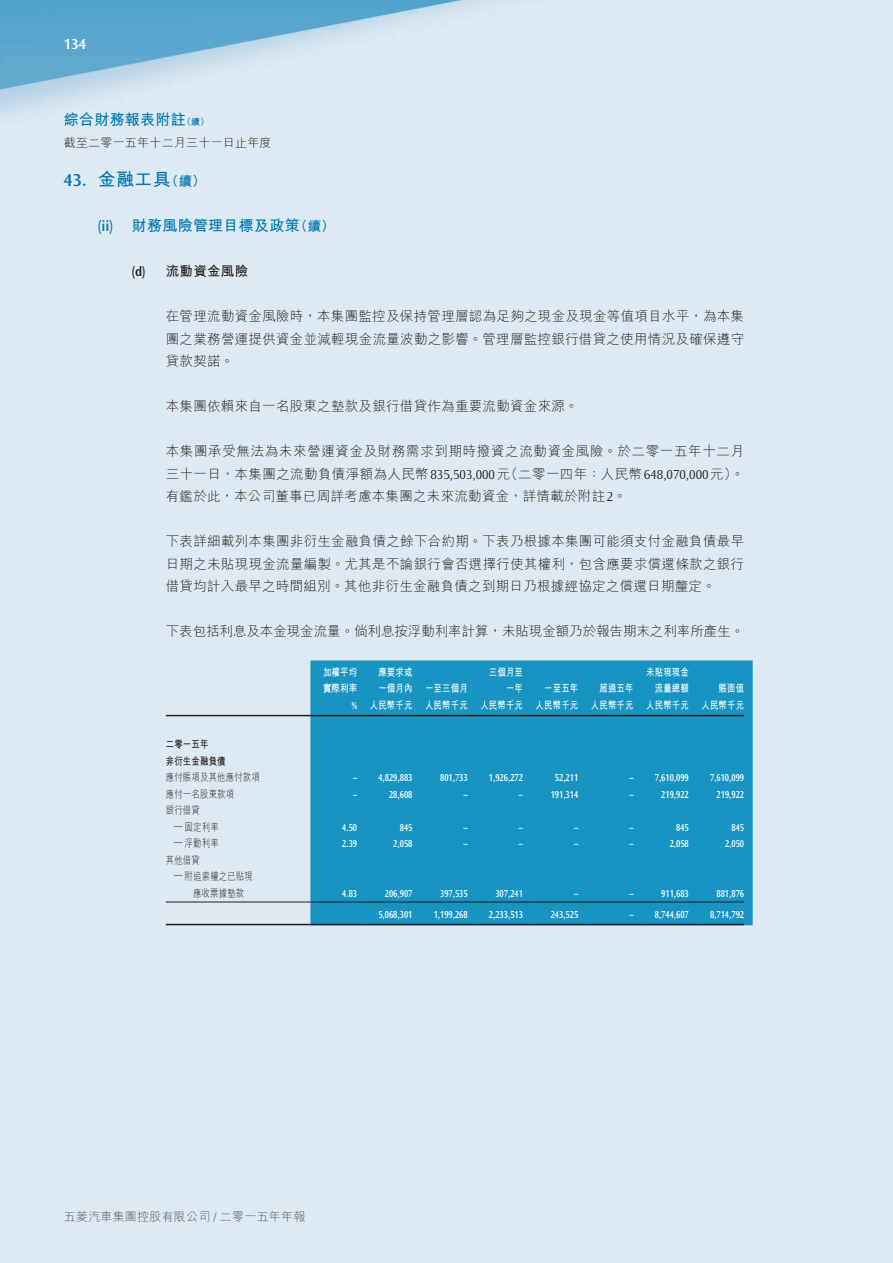
<style>
.page{position:relative;width:893px;height:1263px;background:#dde9f3}
.page>*{position:absolute;margin:0;border:0;box-sizing:border-box;transform-origin:0 0}
.t1{font:18px "M Hei HK Bold B5 pc H";color:#0078ae}
.t2{font:15px "M Hei HK Bold B5 pc H";letter-spacing:.02em;color:#0078ae}
.t3{font:600 15px "Ocean Sans Std";color:#fff}
.t4{font:13.5px/22.5px "M Hei HK Light B5 pc H";letter-spacing:.02em;color:#231f20;text-align:justify}
.t5{font:13.5px "M Hei HK Light B5 pc H";letter-spacing:-.005em;color:#231f20}
.t6{font:13.5px "M Hei HK Bold B5 pc H";letter-spacing:.02em;color:#231f20}
.t7{font:12px "M Hei HK Light B5 pc H";letter-spacing:.02em;color:#58595b}
.t8{font:12px "M Hei HK Light B5 pc H";letter-spacing:.02em;color:#231f20}
.t9{font:600 10.5px "Ocean Sans Std";color:#fff;scale:.8 1}
.t10{font:10.5px/16.5px "M Hei HK Bold B5 pc H";letter-spacing:.02em;color:#fff;text-align:right;scale:.8 1}
.t11{font:10.5px/16.5px "M Hei HK Light B5 pc H";letter-spacing:.02em;color:#231f20;scale:.8 1}
.t12{font:10.5px/16.5px "M Hei HK Bold B5 pc H";letter-spacing:.02em;color:#231f20;scale:.8 1}
.s1{font-size:9px}
.s2{font-family:"Ocean Sans Std";font-weight:600}
.s3{font-size:13.5px}
.s4{font-family:"Ocean Sans Std";font-weight:300}
</style>
<div class="page">
<div style="left:310px;top:660px;width:443px;height:265px;background:#1794c1"></div>
<hr style="left:166px;top:715px;width:144px;height:1px;background:#231f20">
<hr style="left:310px;top:715px;width:56px;height:1px;background:#231f20">
<hr style="left:366px;top:715px;width:55px;height:1px;background:#231f20">
<hr style="left:421px;top:715px;width:55px;height:1px;background:#231f20">
<hr style="left:476px;top:715px;width:55px;height:1px;background:#231f20">
<hr style="left:531px;top:715px;width:56px;height:1px;background:#231f20">
<hr style="left:587px;top:715px;width:55px;height:1px;background:#231f20">
<hr style="left:642px;top:715px;width:55px;height:1px;background:#231f20">
<hr style="left:697px;top:715px;width:47px;height:1px;background:#231f20">
<hr style="left:166px;top:902px;width:144px;height:1px;background:#231f20">
<hr style="left:310px;top:902px;width:56px;height:1px;background:#231f20">
<hr style="left:366px;top:902px;width:55px;height:1px;background:#231f20">
<hr style="left:421px;top:902px;width:55px;height:1px;background:#231f20">
<hr style="left:476px;top:902px;width:55px;height:1px;background:#231f20">
<hr style="left:531px;top:902px;width:56px;height:1px;background:#231f20">
<hr style="left:587px;top:902px;width:55px;height:1px;background:#231f20">
<hr style="left:642px;top:902px;width:55px;height:1px;background:#231f20">
<hr style="left:697px;top:902px;width:47px;height:1px;background:#231f20">
<hr style="left:166px;top:924px;width:144px;height:1px;background:#231f20">
<hr style="left:310px;top:924px;width:56px;height:1px;background:#231f20">
<hr style="left:366px;top:924px;width:55px;height:1px;background:#231f20">
<hr style="left:421px;top:924px;width:55px;height:1px;background:#231f20">
<hr style="left:476px;top:924px;width:55px;height:1px;background:#231f20">
<hr style="left:531px;top:924px;width:56px;height:1px;background:#231f20">
<hr style="left:587px;top:924px;width:55px;height:1px;background:#231f20">
<hr style="left:642px;top:924px;width:55px;height:1px;background:#231f20">
<hr style="left:697px;top:924px;width:47px;height:1px;background:#231f20">
<p class="t3" style="left:64px;top:35px;width:24px">134</p>
<p class="t2" style="left:64px;top:114px;width:147px">綜合財務報表附註<span class="s1">（續）</span></p>
<p class="t8" style="left:64px;top:138px;width:209px">截至二零一五年十二月三十一日止年度</p>
<h1 class="t1" style="left:64px;top:173px;width:143px"><span class="s2">43.</span> 金融工具<span class="s3">（續）</span></h1>
<p class="t2" style="left:98px;top:220px;width:238px"><span class="s2">(ii)</span> 財務風險管理目標及政策<span class="s3">（續）</span></p>
<p class="t6" style="left:132px;top:266px;width:118px"><span class="s2">(d)</span> 流動資金風險</p>
<p class="t4" style="left:166px;top:307px;width:580px">在管理流動資金風險時，本集團監控及保持管理層認為足夠之現金及現金等值項目水平，為本集團之業務營運提供資金並減輕現金流量波動之影響。管理層監控銀行借貸之使用情況及確保遵守貸款契諾。</p>
<p class="t4" style="left:166px;top:397px;width:414px">本集團依賴來自一名股東之墊款及銀行借貸作為重要流動資金來源。</p>
<p class="t4" style="left:166px;top:442px;width:580px">本集團承受無法為未來營運資金及財務需求到期時撥資之流動資金風險。於二零一五年十二月三十一日，本集團之流動負債淨額為人民幣<span class="s4">835,503,000</span>元（二零一四年：人民幣<span class="s4">648,070,000</span>元）。有鑑於此，本公司董事已周詳考慮本集團之未來流動資金，詳情載於附註<span class="s4">2</span>。</p>
<p class="t4" style="left:166px;top:532px;width:580px">下表詳細載列本集團非衍生金融負債之餘下合約期。下表乃根據本集團可能須支付金融負債最早日期之未貼現現金流量編製。尤其是不論銀行會否選擇行使其權利，包含應要求償還條款之銀行借貸均計入最早之時間組別。其他非衍生金融負債之到期日乃根據經協定之償還日期釐定。</p>
<p class="t5" style="left:166px;top:626px;width:580px">下表包括利息及本金現金流量。倘利息按浮動利率計算，未貼現金額乃於報告期末之利率所產生。</p>
<p class="t10" style="left:323px;top:665px;width:44px;text-align:left">加權平均實際利率</p>
<p class="t10" style="left:378px;top:665px;width:113px;text-align:left">應要求或<br>一個月內 一至三個月</p>
<p class="t10" style="left:489px;top:665px;width:44px">三個月至一年</p>
<p class="t10" style="left:646px;top:665px;width:55px">未貼現現金流量總額</p>
<p class="t10" style="left:544px;top:681px;width:44px">一至五年</p>
<p class="t10" style="left:599px;top:681px;width:44px">超過五年</p>
<p class="t10" style="left:352px;top:681px;width:492px">賬面值<br><span class="s2">%</span> 人民幣千元 人民幣千元 人民幣千元 人民幣千元 人民幣千元 人民幣千元 人民幣千元</p>
<p class="t12" style="left:166px;top:737px;width:76px">二零一五年<br>非衍生金融負債</p>
<p class="t11" style="left:166px;top:770px;width:119px">應付賬項及其他應付款項</p>
<p class="t9" style="left:353px;top:771px;width:76px">– 4,829,883</p>
<p class="t9" style="left:440px;top:771px;width:36px">801,733</p>
<p class="t9" style="left:489px;top:771px;width:44px">1,926,272</p>
<p class="t9" style="left:555px;top:771px;width:31px">52,211</p>
<p class="t9" style="left:629px;top:771px;width:76px">– 7,610,099</p>
<p class="t9" style="left:710px;top:771px;width:44px">7,610,099</p>
<p class="t11" style="left:166px;top:787px;width:87px">應付一名股東款項</p>
<p class="t9" style="left:353px;top:788px;width:7px">–</p>
<p class="t9" style="left:389px;top:788px;width:31px">28,608</p>
<p class="t9" style="left:464px;top:788px;width:7px">–</p>
<p class="t9" style="left:519px;top:788px;width:7px">–</p>
<p class="t9" style="left:551px;top:788px;width:36px">191,314</p>
<p class="t9" style="left:629px;top:788px;width:7px">–</p>
<p class="t9" style="left:661px;top:788px;width:36px">219,922</p>
<p class="t9" style="left:716px;top:788px;width:36px">219,922</p>
<p class="t11" style="left:166px;top:803px;width:44px">銀行借貸</p>
<p class="t11" style="left:174px;top:820px;width:57px"><span class="s4">—</span> 固定利率</p>
<p class="t9" style="left:342px;top:821px;width:20px">4.50</p>
<p class="t9" style="left:400px;top:821px;width:17px">845</p>
<p class="t9" style="left:464px;top:821px;width:7px">–</p>
<p class="t9" style="left:519px;top:821px;width:7px">–</p>
<p class="t9" style="left:574px;top:821px;width:7px">–</p>
<p class="t9" style="left:629px;top:821px;width:7px">–</p>
<p class="t9" style="left:676px;top:821px;width:17px">845</p>
<p class="t9" style="left:731px;top:821px;width:17px">845</p>
<p class="t11" style="left:174px;top:836px;width:57px"><span class="s4">—</span> 浮動利率</p>
<p class="t9" style="left:342px;top:837px;width:20px">2.39</p>
<p class="t9" style="left:393px;top:837px;width:25px">2,058</p>
<p class="t9" style="left:464px;top:837px;width:7px">–</p>
<p class="t9" style="left:519px;top:837px;width:7px">–</p>
<p class="t9" style="left:574px;top:837px;width:7px">–</p>
<p class="t9" style="left:629px;top:837px;width:7px">–</p>
<p class="t9" style="left:670px;top:837px;width:25px">2,058</p>
<p class="t9" style="left:725px;top:837px;width:25px">2,050</p>
<p class="t11" style="left:166px;top:853px;width:44px">其他借貸</p>
<p class="t11" style="left:193px;top:869px;width:76px;text-indent:-19px"><sup>—</sup> 附追索權之已貼現應收票據墊款</p>
<p class="t9" style="left:342px;top:887px;width:20px">4.83</p>
<p class="t9" style="left:385px;top:887px;width:36px">206,907</p>
<p class="t9" style="left:440px;top:887px;width:36px">397,535</p>
<p class="t9" style="left:495px;top:887px;width:36px">307,241</p>
<p class="t9" style="left:574px;top:887px;width:7px">–</p>
<p class="t9" style="left:629px;top:887px;width:7px">–</p>
<p class="t9" style="left:661px;top:887px;width:36px">911,683</p>
<p class="t9" style="left:716px;top:887px;width:36px">881,876</p>
<p class="t9" style="left:378px;top:908px;width:44px">5,068,301</p>
<p class="t9" style="left:434px;top:908px;width:44px">1,199,268</p>
<p class="t9" style="left:489px;top:908px;width:44px">2,233,513</p>
<p class="t9" style="left:551px;top:908px;width:36px">243,525</p>
<p class="t9" style="left:629px;top:908px;width:76px">– 8,744,607</p>
<p class="t9" style="left:710px;top:908px;width:44px">8,714,792</p>
<p class="t7" style="left:64px;top:1211px;width:243px">五菱汽車集團控股有限公司 <span class="s4">/</span> 二零一五年年報</p>
</div>
